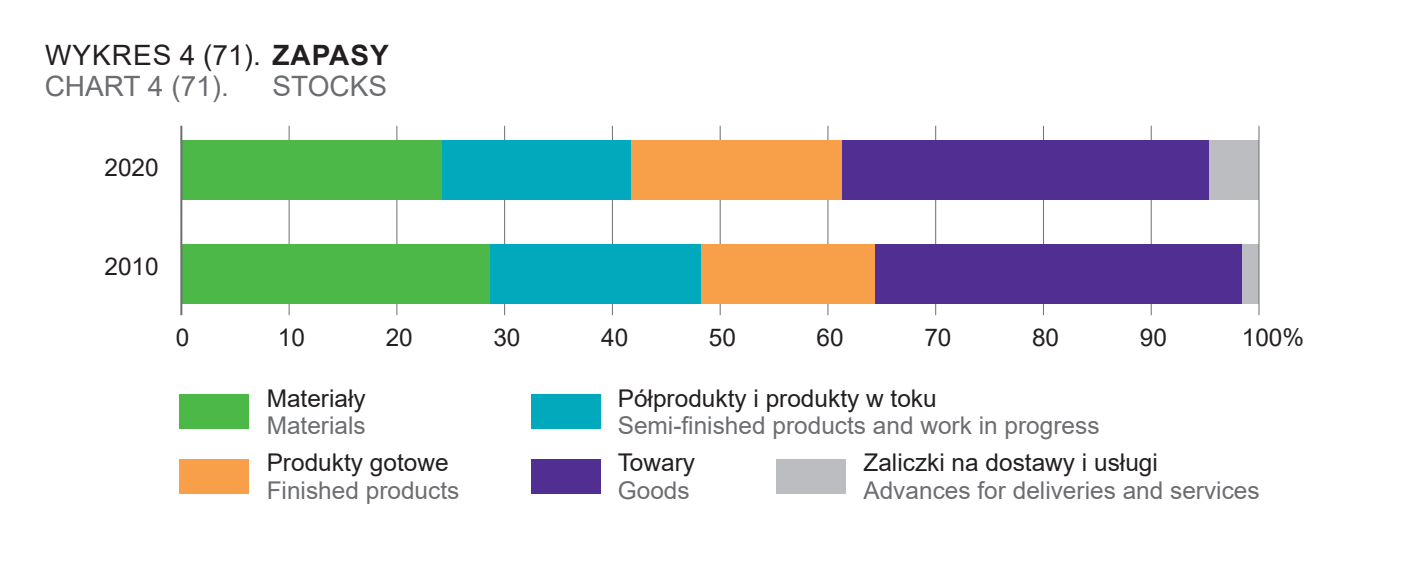
<style>
.page{position:relative;width:1421px;height:569px;background:#fff}
.page>*{position:absolute;margin:0;border:0;box-sizing:border-box;transform-origin:0 0}
.t1{font:28px/31.5px "Arial";color:#231f20}
.t2{font:28px "Arial";color:#6c6d70}
.t3{font:24.5px "Arial";color:#231f20}
.t4{font:24.5px "Arial";color:#6c6d70}
.s1{font-weight:700}
.s2{color:#6c6d70}
</style>
<div class="page">
<hr style="left:288px;top:126px;width:2px;height:189px;background:#6c6d70">
<hr style="left:396px;top:126px;width:1px;height:189px;background:#6c6d70">
<hr style="left:504px;top:126px;width:1px;height:189px;background:#6c6d70">
<hr style="left:611px;top:126px;width:2px;height:189px;background:#6c6d70">
<hr style="left:719px;top:126px;width:1px;height:189px;background:#6c6d70">
<hr style="left:827px;top:126px;width:1px;height:189px;background:#6c6d70">
<hr style="left:934px;top:126px;width:2px;height:189px;background:#6c6d70">
<hr style="left:1042px;top:126px;width:1px;height:189px;background:#6c6d70">
<hr style="left:1150px;top:126px;width:1px;height:189px;background:#6c6d70">
<div style="left:180px;top:394px;width:69px;height:35px;background:#4cb848"></div>
<div style="left:180px;top:458px;width:69px;height:35px;background:#f89f49"></div>
<div style="left:776px;top:458px;width:69px;height:35px;background:#bcbdc0"></div>
<div style="left:531px;top:394px;width:69px;height:35px;background:#00aabc"></div>
<div style="left:531px;top:458px;width:69px;height:35px;background:#502e92"></div>
<div style="left:181px;top:244px;width:308px;height:59px;background:#4cb848"></div>
<div style="left:181px;top:140px;width:261px;height:60px;background:#4cb848"></div>
<div style="left:489px;top:244px;width:212px;height:59px;background:#00aabc"></div>
<div style="left:442px;top:140px;width:188px;height:60px;background:#00aabc"></div>
<div style="left:701px;top:244px;width:174px;height:59px;background:#f89f49"></div>
<div style="left:630px;top:140px;width:211px;height:60px;background:#f89f49"></div>
<div style="left:875px;top:244px;width:367px;height:59px;background:#502e92"></div>
<div style="left:841px;top:140px;width:368px;height:60px;background:#502e92"></div>
<div style="left:1242px;top:244px;width:16px;height:59px;background:#bcbdc0"></div>
<div style="left:1209px;top:140px;width:49px;height:60px;background:#bcbdc0"></div>
<hr style="left:1258px;top:126px;width:1px;height:189px;background:#6c6d70">
<hr style="left:180px;top:126px;width:2px;height:189px;background:#6c6d70">
<p class="t1" style="left:45px;top:39px;width:345px">WYKRES 4 (71). <span class="s1">ZAPASY<br></span><span class="s2">CHART 4 (71).</span></p>
<p class="t2" style="left:272px;top:67px;width:116px">STOCKS</p>
<p class="t3" style="left:105px;top:150px;width:56px">2020</p>
<p class="t3" style="left:105px;top:249px;width:56px">2010</p>
<p class="t3" style="left:176px;top:321px;width:15px">0</p>
<p class="t3" style="left:278px;top:321px;width:29px">10</p>
<p class="t3" style="left:385px;top:321px;width:29px">20</p>
<p class="t3" style="left:493px;top:321px;width:29px">30</p>
<p class="t3" style="left:601px;top:321px;width:29px">40</p>
<p class="t3" style="left:708px;top:321px;width:29px">50</p>
<p class="t3" style="left:816px;top:321px;width:29px">60</p>
<p class="t3" style="left:924px;top:321px;width:29px">70</p>
<p class="t3" style="left:1031px;top:321px;width:29px">80</p>
<p class="t3" style="left:1139px;top:321px;width:29px">90</p>
<p class="t3" style="left:1241px;top:321px;width:64px">100%</p>
<p class="t3" style="left:267px;top:381px;width:100px">Materiały</p>
<p class="t4" style="left:267px;top:408px;width:100px">Materials</p>
<p class="t3" style="left:267px;top:445px;width:183px">Produkty gotowe</p>
<p class="t4" style="left:267px;top:472px;width:194px">Finished products</p>
<p class="t3" style="left:617px;top:381px;width:320px">Półprodukty i produkty w toku</p>
<p class="t4" style="left:617px;top:408px;width:483px">Semi-finished products and work in progress</p>
<p class="t3" style="left:617px;top:445px;width:79px">Towary</p>
<p class="t4" style="left:617px;top:472px;width:73px">Goods</p>
<p class="t3" style="left:863px;top:445px;width:296px">Zaliczki na dostawy i usługi</p>
<p class="t4" style="left:863px;top:472px;width:398px">Advances for deliveries and services</p>
</div>
